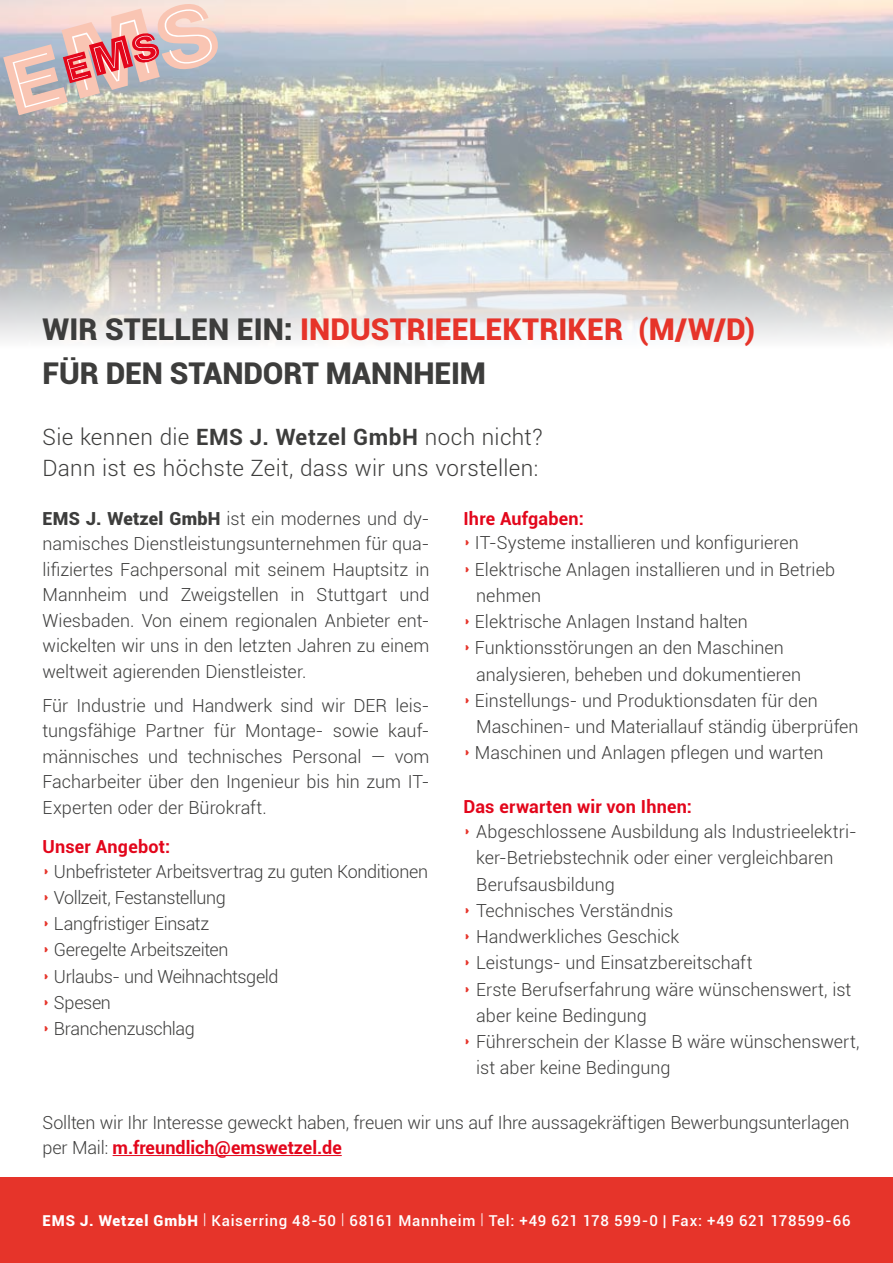
<style>
.page{position:relative;width:893px;height:1263px;background:#fff}
.page>*{position:absolute;margin:0;border:0;box-sizing:border-box;transform-origin:0 0}
.t1{font:900 30px/43.5px "Roboto";color:#3d3d3c}
.t2{font:300 22.5px/31.5px "Roboto";letter-spacing:.015em;color:#3d3d3c}
.t3{font:300 18px/25.5px "Roboto";color:#3d3d3c;text-align:justify}
.t4{font:300 18px/26.1px "Roboto";letter-spacing:-.02em;color:#3d3d3c}
.t5{font:700 18px "Roboto";letter-spacing:.01em;color:#e3061b}
.t6{font:500 15px "Roboto";letter-spacing:.05em;color:#fff}
.s1{color:#e6342a}
.s2{font-weight:700}
.s3{font-weight:900}
.s4{font-weight:700;color:#e3061b}
.s5{font-size:22.5px;color:#e6342a}
.s6{font-weight:300}
</style>
<div class="page">
<img style="left:0;top:0;width:893px;height:340px">
<hr style="left:113px;top:1155px;width:229px;height:1px;background:#e3061b">
<div style="left:0;top:1178px;width:893px;height:85px;background:#e6342a"></div>
<svg style="left:3px;top:2px;width:218px;height:113px;background:#dbb9b5"></svg>
<h1 class="t1" style="left:43px;top:307px;width:714px">WIR STELLEN EIN: <span class="s1">INDUSTRIEELEKTRIKER (M/W/D)<br></span>FÜR DEN STANDORT MANNHEIM</h1>
<p class="t2" style="left:43px;top:420px;width:502px">Sie kennen die <span class="s2">EMS J. Wetzel GmbH</span> noch nicht?<br>Dann ist es höchste Zeit, dass wir uns vorstellen:</p>
<p class="t3" style="left:43px;top:505px;width:388px"><span class="s3">EMS J. Wetzel GmbH</span> ist ein modernes und dy&shy;namisches Dienstleistungsunternehmen für qua&shy;lifiziertes Fachpersonal mit seinem Hauptsitz in Mannheim und Zweigstellen in Stuttgart und Wiesbaden. Von einem regionalen Anbieter ent&shy;wickelten wir uns in den letzten Jahren zu einem weltweit agierenden Dienstleister.</p>
<p class="t3" style="left:43px;top:692px;width:388px">Für Industrie und Handwerk sind wir DER leis&shy;tungsfähige Partner für Montage- sowie kauf&shy;männisches und technisches Personal — vom Facharbeiter über den Ingenieur bis hin zum IT-Experten oder der Bürokraft.</p>
<p class="t4" style="left:43px;top:833px;width:387px"><span class="s4">Unser Angebot:<br></span><span class="s5">›</span> Unbefristeter Arbeitsvertrag zu guten Konditionen <span class="s5">›</span> Vollzeit, Festanstellung<br><span class="s5">›</span> Langfristiger Einsatz<br><span class="s5">›</span> Geregelte Arbeitszeiten<br><span class="s5">›</span> Urlaubs- und Weihnachtsgeld<br><span class="s5">›</span> Spesen<br><span class="s5">›</span> Branchenzuschlag</p>
<p class="t5" style="left:463px;top:505px;width:122px">Ihre Aufgaben:</p>
<p class="t3" style="left:463px;top:529px;width:337px"><span class="s5">›</span> IT-Systeme installieren und konfigurieren</p>
<p class="t3" style="left:463px;top:556px;width:373px"><span class="s5">›</span> Elektrische Anlagen installieren und in Betrieb</p>
<p class="t3" style="left:476px;top:582px;width:66px">nehmen</p>
<p class="t3" style="left:463px;top:608px;width:286px"><span class="s5">›</span> Elektrische Anlagen Instand halten</p>
<p class="t3" style="left:463px;top:634px;width:322px"><span class="s5">›</span> Funktionsstörungen an den Maschinen</p>
<p class="t3" style="left:476px;top:661px;width:327px">analysieren, beheben und dokumentieren</p>
<p class="t3" style="left:463px;top:687px;width:356px"><span class="s5">›</span> Einstellungs- und Produktionsdaten für den</p>
<p class="t3" style="left:476px;top:713px;width:384px">Maschinen- und Materiallauf ständig überprüfen</p>
<p class="t3" style="left:463px;top:739px;width:361px"><span class="s5">›</span> Maschinen und Anlagen pflegen und warten</p>
<p class="t5" style="left:463px;top:794px;width:230px">Das erwarten wir von Ihnen:</p>
<p class="t3" style="left:463px;top:818px;width:395px"><span class="s5">›</span> Abgeschlossene Ausbildung als Industrieelektri-</p>
<p class="t3" style="left:476px;top:844px;width:359px">ker-Betriebstechnik oder einer vergleichbaren</p>
<p class="t3" style="left:476px;top:871px;width:140px">Berufsausbildung</p>
<p class="t3" style="left:463px;top:897px;width:211px"><span class="s5">›</span> Technisches Verständnis</p>
<p class="t3" style="left:463px;top:923px;width:217px"><span class="s5">›</span> Handwerkliches Geschick</p>
<p class="t3" style="left:463px;top:949px;width:290px"><span class="s5">›</span> Leistungs- und Einsatzbereitschaft</p>
<p class="t3" style="left:463px;top:976px;width:389px"><span class="s5">›</span> Erste Berufserfahrung wäre wünschenswert, ist</p>
<p class="t3" style="left:476px;top:1002px;width:172px">aber keine Bedingung</p>
<p class="t3" style="left:463px;top:1028px;width:398px"><span class="s5">›</span> Führerschein der Klasse B wäre wünschenswert,</p>
<p class="t3" style="left:476px;top:1054px;width:196px">ist aber keine Bedingung</p>
<p class="t3" style="left:43px;top:1109px;width:808px">Sollten wir Ihr Interesse geweckt haben, freuen wir uns auf Ihre aussagekräftigen Bewerbungsunterlagen per Mail: <span class="s4">m.freundlich@emswetzel.de</span></p>
<p class="t6" style="left:43px;top:1210px;width:809px"><span class="s3">EMS J. Wetzel GmbH</span> <span class="s6">|</span> Kaiserring 48-50 <span class="s6">|</span> 68161 Mannheim <span class="s6">|</span> Tel: +49 621 178 599-0 | Fax: +49 621 178599-66</p>
</div>
